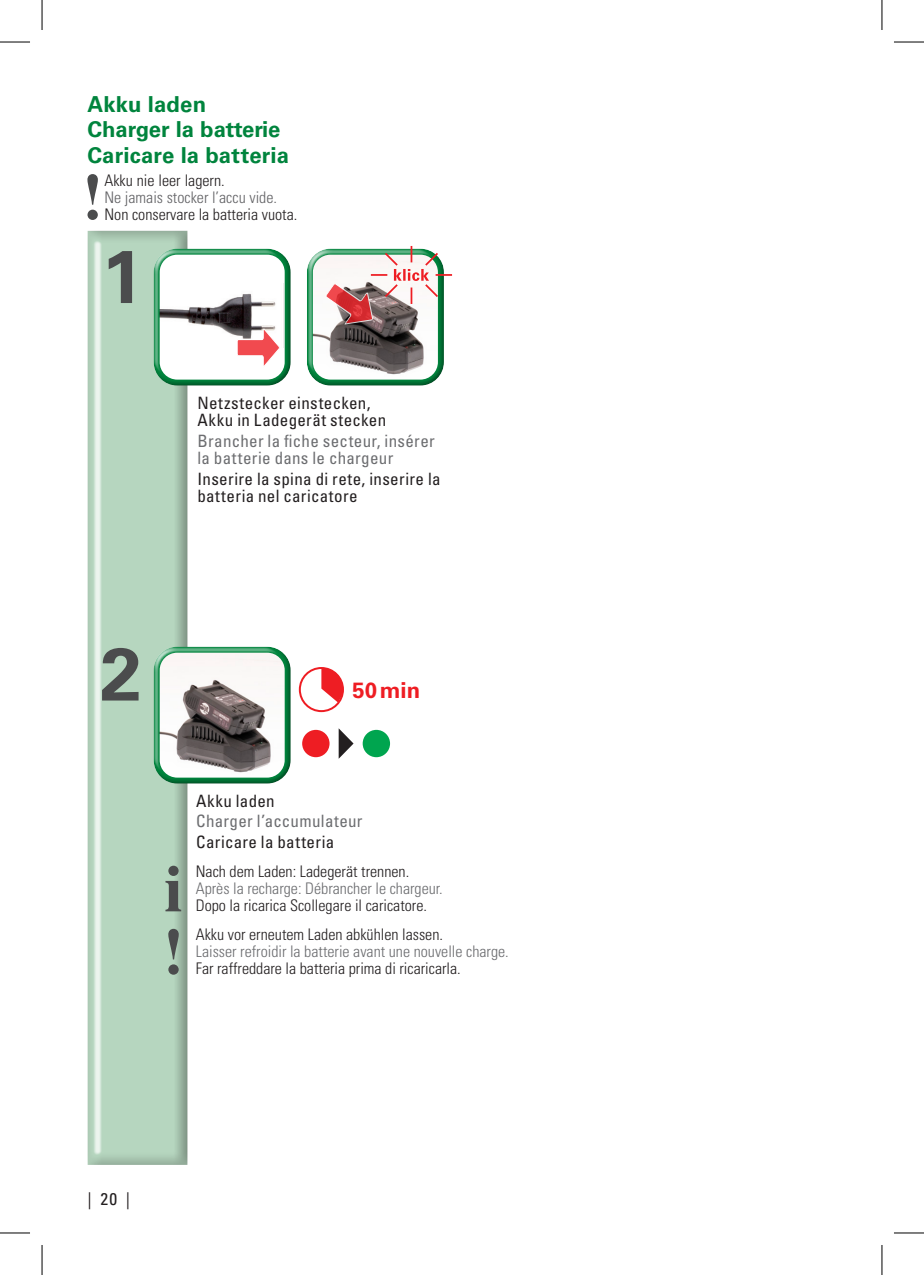
<style>
.page{position:relative;width:924px;height:1275px;background:#fff}
.page>*{position:absolute;margin:0;border:0;box-sizing:border-box;transform-origin:0 0}
.Lan_Nummerierung{font:700 74.4px "Univers LT Std";color:#4b4c4d}
.Lan_Kapiteltitel_Grü{font:700 22px "Univers LT Std";letter-spacing:.005em;color:#00843d}
.Lan_Kapiteltitel_Grü-2{font:700 22px "Univers LT Std";letter-spacing:.005em;color:#ee1d23}
.Lan_Grundschrift_Sch{font:condensed 17px/17px "Univers LT Std";letter-spacing:.02em;color:#231f20}
.Lan_Grundschrift_Gra{font:condensed 17px/17px "Univers LT Std";letter-spacing:.02em;color:#6c6d70}
.Info_FR{font:300 condensed 16px "Univers LT Std";color:#6c6d70}
.Info_IT{font:300 condensed 16px "Univers LT Std";color:#231f20}
.Info_DE{font:300 condensed 16px "Univers LT Std";color:#231f20}
.Lan_Sihi_schwarz{font:300 condensed 16px "Univers LT Std";color:#231f20}
.Lan_Sihi_grau{font:300 condensed 16px "Univers LT Std";color:#636366}
.Überschrift{font:300 condensed 16px "Univers LT Std";color:#231f20}
</style>
<div class="page">
<div style="left:87px;top:227px;width:104px;height:938px;background:#231f20;opacity:.75"></div>
<div style="left:153px;top:248px;width:140px;height:140px;background:#231f20;opacity:.75"></div>
<svg style="left:156px;top:252px;width:131px;height:130px"></svg>
<svg style="left:87px;top:174px;width:11px;height:46px"></svg>
<div style="left:299px;top:667px;width:45px;height:45px;border:2px solid #ee1d23;border-radius:50%"></div>
<svg style="left:321px;top:668px;width:22px;height:34px"></svg>
<div style="left:302px;top:730px;width:27px;height:27px;background:#ee1d23;border-radius:50%"></div>
<div style="left:362px;top:730px;width:28px;height:27px;background:#00a54f;border-radius:50%"></div>
<svg style="left:338px;top:728px;width:15px;height:31px"></svg>
<svg style="left:165px;top:865px;width:16px;height:46px"></svg>
<div style="left:153px;top:646px;width:140px;height:140px;background:#231f20;opacity:.75"></div>
<svg style="left:168px;top:928px;width:11px;height:46px"></svg>
<div style="left:306px;top:248px;width:140px;height:140px;background:#231f20;opacity:.75"></div>
<svg style="left:317px;top:246px;width:135px;height:92px"></svg>
<hr style="left:0;top:42px;width:30px;height:1px;background:#000">
<hr style="left:893px;top:42px;width:30px;height:1px;background:#000">
<hr style="left:0;top:1232px;width:30px;height:1px;background:#000">
<hr style="left:893px;top:1232px;width:30px;height:1px;background:#000">
<hr style="left:42px;top:0;width:1px;height:30px;background:#000">
<hr style="left:42px;top:1245px;width:1px;height:30px;background:#000">
<hr style="left:881px;top:0;width:1px;height:30px;background:#000">
<hr style="left:881px;top:1245px;width:1px;height:30px;background:#000">
<p class="Lan_Kapiteltitel_Grü" style="left:87px;top:91px;width:120px">Akku laden</p>
<p class="Lan_Kapiteltitel_Grü" style="left:87px;top:117px;width:194px">Charger la batterie</p>
<p class="Lan_Kapiteltitel_Grü" style="left:87px;top:142px;width:203px">Caricare la batteria</p>
<p class="Überschrift" style="left:104px;top:171px;width:122px">Akku nie leer lagern.</p>
<p class="Lan_Sihi_grau" style="left:104px;top:188px;width:174px">Ne jamais stocker l’accu vide.</p>
<p class="Lan_Sihi_schwarz" style="left:104px;top:205px;width:194px">Non conservare la batteria vuota.</p>
<p class="Lan_Nummerierung" style="left:102px;top:233px;width:43px">1</p>
<p class="Lan_Grundschrift_Sch" style="left:197px;top:394px;width:190px">Netzstecker einstecken,<br>Akku in Ladegerät stecken</p>
<p class="Lan_Grundschrift_Gra" style="left:197px;top:432px;width:239px">Brancher la fiche secteur, insérer la batterie dans le chargeur</p>
<p class="Lan_Grundschrift_Sch" style="left:197px;top:470px;width:244px">Inserire la spina di rete, inserire la batteria nel caricatore</p>
<p class="Lan_Nummerierung" style="left:100px;top:631px;width:43px">2</p>
<p class="Lan_Kapiteltitel_Grü-2" style="left:352px;top:677px;width:69px">50min</p>
<p class="Lan_Grundschrift_Sch" style="left:196px;top:792px;width:80px">Akku laden</p>
<p class="Lan_Grundschrift_Gra" style="left:196px;top:812px;width:168px">Charger l’accumulateur</p>
<p class="Lan_Grundschrift_Sch" style="left:196px;top:833px;width:140px">Caricare la batteria</p>
<p class="Info_DE" style="left:196px;top:861px;width:215px">Nach dem Laden: Ladegerät trennen.</p>
<p class="Info_FR" style="left:196px;top:879px;width:248px">Après la recharge: Débrancher le chargeur.</p>
<p class="Info_IT" style="left:196px;top:896px;width:232px">Dopo la ricarica Scollegare il caricatore.</p>
<p class="Info_DE" style="left:196px;top:924px;width:248px">Akku vor erneutem Laden abkühlen lassen.</p>
<p class="Info_FR" style="left:196px;top:942px;width:314px">Laisser refroidir la batterie avant une nouvelle charge.</p>
<p class="Info_IT" style="left:196px;top:959px;width:266px">Far raffreddare la batteria prima di ricaricarla.</p>
<p class="Lan_Grundschrift_Sch" style="left:87px;top:1190px;width:44px">|20|</p>
</div>
